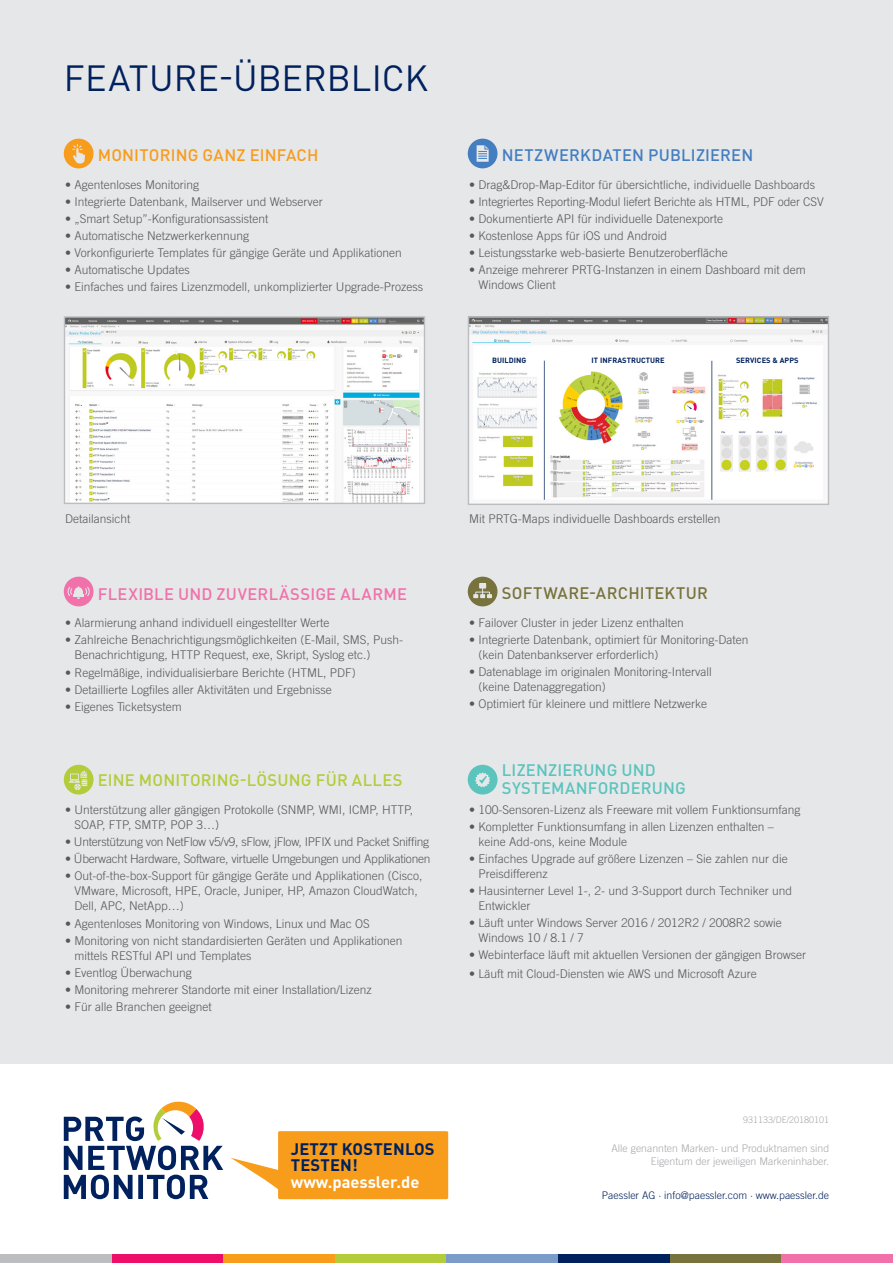
<style>
.page{position:relative;width:893px;height:1263px;background:#fff}
.page>*{position:absolute;margin:0;border:0;box-sizing:border-box;transform-origin:0 0}
.t1{font:36px "DINOT";color:#00215d}
.t2{font:500 16.5px/18px "DINOT";letter-spacing:.01em;color:#5ac4bd}
.t3{font:500 16.5px "DINOT";letter-spacing:.01em;color:#b3cc3a}
.t4{font:500 16.5px "DINOT";letter-spacing:.015em;color:#f171ab}
.t5{font:500 16.5px "DINOT";letter-spacing:.01em;color:#437ec1}
.t6{font:700 16.5px/16.5px "DINOT";color:#fff}
.t7{font:500 16.5px "DINOT";letter-spacing:.01em;color:#f89c1c}
.t8{font:500 16.5px "DINOT";letter-spacing:.02em;color:#78733c}
.t9{font:700 16.5px "DINOT";letter-spacing:.01em;color:#00215d}
.Aufzählung{font:300 12px/15px "Trade Gothic LT Std";color:#57585a}
.Aufzählung-2{font:300 12px "Trade Gothic LT Std";letter-spacing:-.02em;color:#57585a}
.basic{font:300 10.5px/12.6px "Trade Gothic LT Std";color:#a8a9ad;text-align:right}
.basic-2{font:300 10.5px "Trade Gothic LT Std";color:#00215d}
.basic-3{font:300 9px "Trade Gothic LT Std";color:#a8a9ad}
.t10{font:700 7.5px "DINOT";letter-spacing:.01em;color:#00215d}
.s1{color:#00215d}
</style>
<div class="page">
<div style="left:0;top:0;width:893px;height:1064px;background:#e6e7e9"></div>
<svg style="left:64px;top:1101px;width:159px;height:98px"></svg>
<div style="left:64px;top:765px;width:30px;height:29px;background:#b3cc3a;border-radius:50%"></div>
<svg style="left:69px;top:770px;width:18px;height:20px"></svg>
<div style="left:64px;top:139px;width:30px;height:29px;background:#f89c1c;border-radius:50%"></div>
<svg style="left:72px;top:144px;width:13px;height:20px"></svg>
<div style="left:468px;top:139px;width:29px;height:29px;background:#437ec1;border-radius:50%"></div>
<svg style="left:477px;top:145px;width:12px;height:17px"></svg>
<div style="left:468px;top:577px;width:29px;height:29px;background:#78733c;border-radius:50%"></div>
<svg style="left:473px;top:583px;width:19px;height:15px"></svg>
<div style="left:64px;top:577px;width:30px;height:29px;background:#f171ab;border-radius:50%"></div>
<svg style="left:67px;top:586px;width:23px;height:13px"></svg>
<div style="left:112px;top:1254px;width:111px;height:9px;background:#ec0e68"></div>
<div style="left:223px;top:1254px;width:112px;height:9px;background:#f89c1c"></div>
<div style="left:335px;top:1254px;width:111px;height:9px;background:#b3cc3a"></div>
<div style="left:558px;top:1254px;width:112px;height:9px;background:#00215d"></div>
<div style="left:670px;top:1254px;width:111px;height:9px;background:#78733c"></div>
<div style="left:781px;top:1254px;width:112px;height:9px;background:#f171ab"></div>
<div style="left:0;top:1254px;width:112px;height:9px;background:#bcbdc0"></div>
<div style="left:446px;top:1254px;width:112px;height:9px;background:#7b9cc9"></div>
<div style="left:468px;top:765px;width:29px;height:29px;background:#5ac4bd;border-radius:50%"></div>
<svg style="left:475px;top:772px;width:15px;height:15px"></svg>
<div style="left:278px;top:1131px;width:170px;height:68px;background:#f89c1c;border-radius:2px"></div>
<svg style="left:231px;top:1158px;width:48px;height:34px"></svg>
<img style="left:66px;top:318px;width:357px;height:184px">
<div style="left:64px;top:316px;width:361px;height:188px;border:1px solid #bcbdc0"></div>
<img style="left:470px;top:318px;width:357px;height:185px">
<div style="left:468px;top:316px;width:361px;height:189px;border:1px solid #bcbdc0"></div>
<div style="left:715px;top:357px;width:104px;height:9px;background:#fff"></div>
<div style="left:476px;top:357px;width:67px;height:9px;background:#fff"></div>
<div style="left:547px;top:357px;width:162px;height:9px;background:#fff"></div>
<h1 class="t1" style="left:64px;top:56px;width:366px">FEATURE-ÜBERBLICK</h1>
<h3 class="t7" style="left:98px;top:144px;width:222px">MONITORING GANZ EINFACH</h3>
<p class="Aufzählung" style="left:65px;top:177px;width:136px">• Agentenloses Monitoring</p>
<p class="Aufzählung" style="left:65px;top:194px;width:259px">• Integrierte Datenbank, Mailserver und Webserver</p>
<p class="Aufzählung" style="left:65px;top:211px;width:205px">• „Smart Setup”-Konfigurationsassistent</p>
<p class="Aufzählung" style="left:65px;top:228px;width:186px">• Automatische Netzwerkerkennung</p>
<p class="Aufzählung" style="left:65px;top:245px;width:338px">• Vorkonfigurierte Templates für gängige Geräte und Applikationen</p>
<p class="Aufzählung" style="left:65px;top:262px;width:126px">• Automatische Updates</p>
<p class="Aufzählung" style="left:65px;top:279px;width:359px">• Einfaches und faires Lizenzmodell, unkomplizierter Upgrade-Prozess</p>
<h3 class="t5" style="left:502px;top:144px;width:253px">NETZWERKDATEN PUBLIZIEREN</h3>
<p class="Aufzählung" style="left:469px;top:177px;width:348px">• Drag&amp;Drop-Map-Editor für übersichtliche, individuelle Dashboards</p>
<p class="Aufzählung" style="left:469px;top:194px;width:356px">• Integriertes Reporting-Modul liefert Berichte als HTML, PDF oder CSV</p>
<p class="Aufzählung" style="left:469px;top:211px;width:256px">• Dokumentierte API für individuelle Datenexporte</p>
<p class="Aufzählung" style="left:469px;top:228px;width:200px">• Kostenlose Apps für iOS und Android</p>
<p class="Aufzählung" style="left:469px;top:245px;width:260px">• Leistungsstarke web-basierte Benutzeroberfläche</p>
<p class="Aufzählung" style="left:478px;top:262px;width:329px;text-indent:-9px">• Anzeige mehrerer PRTG-Instanzen in einem Dashboard mit dem<br>Windows Client</p>
<p class="t10" style="left:492px;top:355px;width:36px">BUILDING</p>
<p class="t10" style="left:592px;top:355px;width:75px">IT INFRASTRUCTURE</p>
<p class="t10" style="left:736px;top:355px;width:64px">SERVICES &amp; APPS</p>
<p class="Aufzählung" style="left:65px;top:511px;width:67px">Detailansicht</p>
<p class="Aufzählung" style="left:469px;top:511px;width:253px">Mit PRTG-Maps individuelle Dashboards erstellen</p>
<h3 class="t4" style="left:98px;top:583px;width:311px">FLEXIBLE UND ZUVERLÄSSIGE ALARME</h3>
<p class="Aufzählung" style="left:65px;top:615px;width:266px">• Alarmierung anhand individuell eingestellter Werte</p>
<p class="Aufzählung" style="left:74px;top:632px;width:330px;text-indent:-9px">• Zahlreiche Benachrichtigungsmöglichkeiten (E-Mail, SMS, Push-<br>Benachrichtigung, HTTP Request, exe, Skript, Syslog etc.)</p>
<p class="Aufzählung" style="left:65px;top:665px;width:292px">• Regelmäßige, individualisierbare Berichte (HTML, PDF)</p>
<p class="Aufzählung" style="left:65px;top:682px;width:268px">• Detaillierte Logfiles aller Aktivitäten und Ergebnisse</p>
<p class="Aufzählung" style="left:65px;top:699px;width:118px">• Eigenes Ticketsystem</p>
<h3 class="t3" style="left:98px;top:770px;width:306px">EINE MONITORING-LÖSUNG FÜR ALLES</h3>
<p class="Aufzählung" style="left:74px;top:802px;width:340px;text-indent:-9px">• Unterstützung aller gängigen Protokolle (SNMP, WMI, ICMP, HTTP,<br>SOAP, FTP, SMTP, POP 3…)</p>
<p class="Aufzählung-2" style="left:65px;top:835px;width:366px">• Unterstützung von NetFlow v5/v9, sFlow, jFlow, IPFIX und Packet Sniffing</p>
<p class="Aufzählung-2" style="left:65px;top:852px;width:367px">• Überwacht Hardware, Software, virtuelle Umgebungen und Applikationen</p>
<p class="Aufzählung" style="left:74px;top:868px;width:350px;text-indent:-9px">• Out-of-the-box-Support für gängige Geräte und Applikationen (Cisco,<br>VMware, Microsoft, HPE, Oracle, Juniper, HP, Amazon CloudWatch,<br>Dell, APC, NetApp…)</p>
<p class="Aufzählung" style="left:65px;top:916px;width:306px">• Agentenloses Monitoring von Windows, Linux und Mac OS</p>
<p class="Aufzählung" style="left:74px;top:933px;width:330px;text-indent:-9px">• Monitoring von nicht standardisierten Geräten und Applikationen mittels RESTful API und Templates</p>
<p class="Aufzählung" style="left:65px;top:965px;width:128px">• Eventlog Überwachung</p>
<p class="Aufzählung" style="left:65px;top:982px;width:308px">• Monitoring mehrerer Standorte mit einer Installation/Lizenz</p>
<p class="Aufzählung" style="left:65px;top:999px;width:148px">• Für alle Branchen geeignet</p>
<h3 class="t8" style="left:502px;top:583px;width:208px">SOFTWARE-ARCHITEKTUR</h3>
<p class="Aufzählung" style="left:469px;top:615px;width:216px">• Failover Cluster in jeder Lizenz enthalten</p>
<p class="Aufzählung" style="left:478px;top:632px;width:272px;text-indent:-9px">• Integrierte Datenbank, optimiert für Monitoring-Daten (kein Datenbankserver erforderlich)</p>
<p class="Aufzählung" style="left:478px;top:664px;width:235px;text-indent:-9px">• Datenablage im originalen Monitoring-Intervall (keine Datenaggregation)</p>
<p class="Aufzählung" style="left:469px;top:696px;width:240px">• Optimiert für kleinere und mittlere Netzwerke</p>
<h3 class="t2" style="left:502px;top:761px;width:186px">LIZENZIERUNG UND<br>SYSTEMANFORDERUNG</h3>
<p class="Aufzählung" style="left:469px;top:802px;width:333px">• 100-Sensoren-Lizenz als Freeware mit vollem Funktionsumfang</p>
<p class="Aufzählung" style="left:478px;top:819px;width:297px;text-indent:-9px">• Kompletter Funktionsumfang in allen Lizenzen enthalten – keine Add-ons, keine Module</p>
<p class="Aufzählung" style="left:478px;top:851px;width:311px;text-indent:-9px">• Einfaches Upgrade auf größere Lizenzen – Sie zahlen nur die<br>Preisdifferenz</p>
<p class="Aufzählung" style="left:478px;top:883px;width:315px;text-indent:-9px">• Hausinterner Level 1-, 2- und 3-Support durch Techniker und<br>Entwickler</p>
<p class="Aufzählung" style="left:478px;top:915px;width:305px;text-indent:-9px">• Läuft unter Windows Server 2016 / 2012R2 / 2008R2 sowie<br>Windows 10 / 8.1 / 7</p>
<p class="Aufzählung" style="left:469px;top:947px;width:338px">• Webinterface läuft mit aktuellen Versionen der gängigen Browser</p>
<p class="Aufzählung" style="left:469px;top:966px;width:289px">• Läuft mit Cloud-Diensten wie AWS und Microsoft Azure</p>
<p class="t9" style="left:291px;top:1138px;width:145px">JETZT KOSTENLOS</p>
<p class="t6" style="left:291px;top:1157px;width:130px"><span class="s1">TESTEN! </span>www.paessler.de</p>
<p class="basic-3" style="left:743px;top:1114px;width:88px">931133/DE/20180101</p>
<p class="basic" style="left:612px;top:1142px;width:219px">Alle genannten Marken- und Produktnamen sind<br>Eigentum der jeweiligen Markeninhaber.</p>
<p class="basic-2" style="left:602px;top:1189px;width:229px">Paessler AG · info@paessler.com · www.paessler.de</p>
</div>
